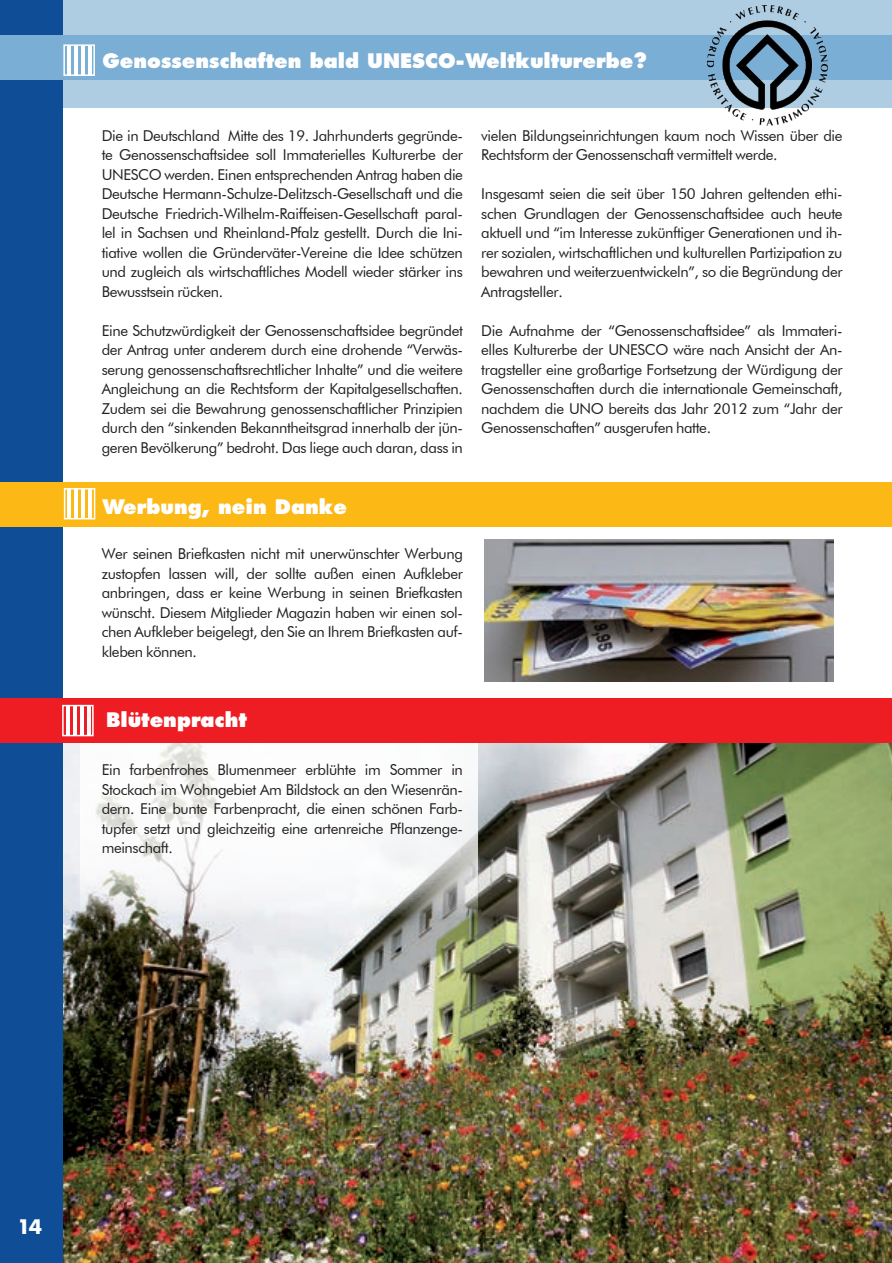
<style>
.page{position:relative;width:892px;height:1263px;background:#fff}
.page>*{position:absolute;margin:0;border:0;box-sizing:border-box;transform-origin:0 0}
.t1{font:800 19.5px "Futura";color:#fff}
.t2{font:700 19.5px "Futura";color:#fff}
.t3{font:15px/19.5px "Futura BT";letter-spacing:-.025em;color:#231f20;text-align:justify}
</style>
<div class="page">
<img style="left:63px;top:743px;width:829px;height:520px">
<svg style="left:80px;top:743px;width:398px;height:174px"></svg>
<div style="left:8px;top:0;width:884px;height:107px;background:#aecde2"></div>
<div style="left:0;top:0;width:63px;height:1263px;background:#0f4d96"></div>
<div style="left:0;top:35px;width:892px;height:45px;background:#7baed5"></div>
<div style="left:0;top:482px;width:892px;height:45px;background:#fcb814"></div>
<hr style="left:67px;top:45px;width:4px;height:30px;background:#fff">
<hr style="left:74px;top:45px;width:4px;height:30px;background:#fff">
<hr style="left:81px;top:45px;width:4px;height:30px;background:#fff">
<hr style="left:88px;top:45px;width:4px;height:30px;background:#fff">
<div style="left:63px;top:44px;width:32px;height:32px;border:2px solid #fff"></div>
<img style="left:707px;top:6px;width:120px;height:120px">
<img style="left:484px;top:540px;width:350px;height:141px">
<div style="left:0;top:698px;width:892px;height:45px;background:#ee1d23"></div>
<hr style="left:68px;top:489px;width:3px;height:30px;background:#fff">
<hr style="left:75px;top:489px;width:3px;height:30px;background:#fff">
<hr style="left:82px;top:489px;width:3px;height:30px;background:#fff">
<hr style="left:88px;top:489px;width:4px;height:30px;background:#fff">
<div style="left:64px;top:488px;width:31px;height:31px;border:2px solid #fff"></div>
<hr style="left:66px;top:706px;width:4px;height:30px;background:#fff">
<hr style="left:73px;top:706px;width:4px;height:30px;background:#fff">
<hr style="left:80px;top:706px;width:4px;height:30px;background:#fff">
<hr style="left:87px;top:706px;width:4px;height:30px;background:#fff">
<div style="left:62px;top:705px;width:32px;height:31px;border:2px solid #fff"></div>
<h1 class="t1" style="left:103px;top:49px;width:546px">Genossenschaften bald UNESCO-Weltkulturerbe?</h1>
<p class="t3" style="left:102px;top:125px;width:363px">Die in Deutschland Mitte des 19. Jahrhunderts gegründe&shy;te Genossenschaftsidee soll Immaterielles Kulturerbe der UNESCO werden. Einen entsprechenden Antrag haben die Deutsche Hermann-Schulze-Delitzsch-Gesellschaft und die Deutsche Friedrich-Wilhelm-Raiffeisen-Gesellschaft paral&shy;lel in Sachsen und Rheinland-Pfalz gestellt. Durch die Ini&shy;tiative wollen die Gründerväter-Vereine die Idee schützen und zugleich als wirtschaftliches Modell wieder stärker ins Bewusstsein rücken.</p>
<p class="t3" style="left:102px;top:320px;width:363px">Eine Schutzwürdigkeit der Genossenschaftsidee begründet der Antrag unter anderem durch eine drohende “Verwäs&shy;serung genossenschaftsrechtlicher Inhalte” und die weitere Angleichung an die Rechtsform der Kapitalgesellschaften.<br>Zudem sei die Bewahrung genossenschaftlicher Prinzipien durch den “sinkenden Bekanntheitsgrad innerhalb der jün&shy;geren Bevölkerung” bedroht. Das liege auch daran, dass in</p>
<h1 class="t1" style="left:102px;top:494px;width:246px">Werbung, nein Danke</h1>
<p class="t3" style="left:102px;top:544px;width:363px">Wer seinen Briefkasten nicht mit unerwünschter Werbung zustopfen lassen will, der sollte außen einen Aufkleber anbringen, dass er keine Werbung in seinen Briefkasten wünscht. Diesem Mitglieder Magazin haben wir einen sol&shy;chen Aufkleber beigelegt, den Sie an Ihrem Briefkasten auf&shy;kleben können.</p>
<p class="t3" style="left:481px;top:125px;width:363px">vielen Bildungseinrichtungen kaum noch Wissen über die<br>Rechtsform der Genossenschaft vermittelt werde.</p>
<p class="t3" style="left:481px;top:184px;width:363px">Insgesamt seien die seit über 150 Jahren geltenden ethi&shy;schen Grundlagen der Genossenschaftsidee auch heute aktuell und “im Interesse zukünftiger Generationen und ih&shy;rer sozialen, wirtschaftlichen und kulturellen Partizipation zu bewahren und weiterzuentwickeln”, so die Begründung der Antragsteller.</p>
<p class="t3" style="left:481px;top:320px;width:363px">Die Aufnahme der “Genossenschaftsidee” als Immateri&shy;elles Kulturerbe der UNESCO wäre nach Ansicht der An&shy;tragsteller eine großartige Fortsetzung der Würdigung der Genossenschaften durch die internationale Gemeinschaft, nachdem die UNO bereits das Jahr 2012 zum “Jahr der Genossenschaften” ausgerufen hatte.</p>
<h1 class="t1" style="left:106px;top:708px;width:142px">Blütenpracht</h1>
<p class="t3" style="left:102px;top:760px;width:363px">Ein farbenfrohes Blumenmeer erblühte im Sommer in Stockach im Wohngebiet Am Bildstock an den Wiesenrän&shy;dern. Eine bunte Farbenpracht, die einen schönen Farb&shy;tupfer setzt und gleichzeitig eine artenreiche Pflanzenge&shy;meinschaft.</p>
<h1 class="t2" style="left:17px;top:1213px;width:26px">14</h1>
</div>
